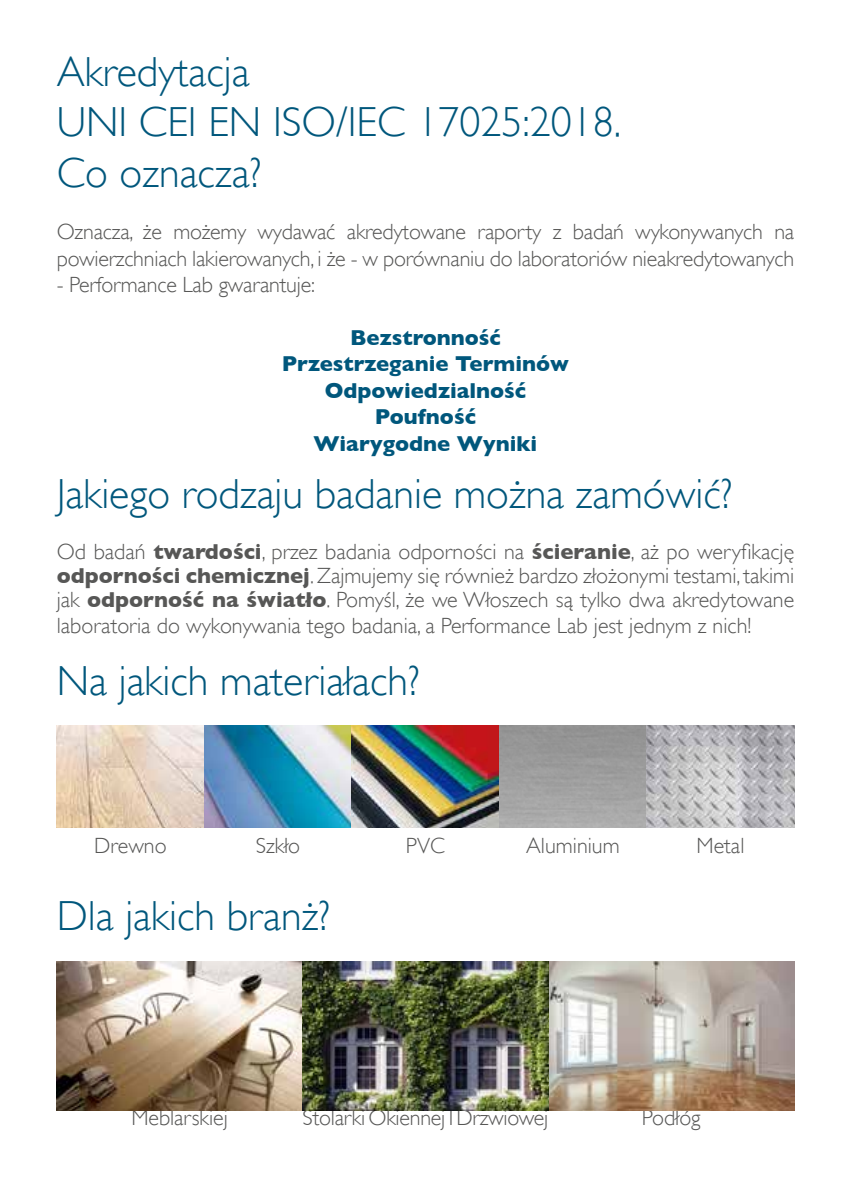
<style>
.page{position:relative;width:851px;height:1191px;background:#fff}
.page>*{position:absolute;margin:0;border:0;box-sizing:border-box;transform-origin:0 0}
.t1{font:300 42px/50.4px "Gill Sans";color:#00577c}
.t2{font:300 22px/24px "Gill Sans";letter-spacing:-.01em;color:#575756}
.t3{font:700 22px/26.4px "Gill Sans";color:#00577c;text-align:center}
.s1{font-weight:700}
</style>
<div class="page">
<img style="left:57px;top:726px;width:147px;height:101px">
<img style="left:204px;top:726px;width:147px;height:101px">
<img style="left:351px;top:726px;width:148px;height:101px">
<div style="left:499px;top:726px;width:147px;height:101px;background:linear-gradient(to bottom,#909090,#adadad)"></div>
<svg style="left:646px;top:726px;width:148px;height:101px;background:#bab9bd"></svg>
<img style="left:57px;top:961px;width:245px;height:149px">
<svg style="left:548px;top:961px;width:246px;height:149px;background:#b8aca0"></svg>
<img style="left:302px;top:961px;width:246px;height:149px">
<h1 class="t1" style="left:57px;top:46px;width:566px">Akredytacja<br>UNI CEI EN ISO/IEC 17025:2018.<br>Co oznacza?</h1>
<p class="t2" style="left:57px;top:219px;width:739px;line-height:26.4px">Oznacza, że możemy wydawać akredytowane raporty z badań wykonywanych na powierzchniach lakierowanych, i że - w porównaniu do laboratoriów nieakredytowanych</p>
<p class="t2" style="left:57px;top:273px;width:260px">- Performance Lab gwarantuje:</p>
<p class="t3" style="left:282px;top:324px;width:288px">Bezstronność<br>Przestrzeganie Terminów<br>Odpowiedzialność<br>Poufność<br>Wiarygodne Wyniki</p>
<h1 class="t1" style="left:57px;top:469px;width:677px">Jakiego rodzaju badanie można zamówić?</h1>
<p class="t2" style="left:57px;top:539px;width:739px;text-align:justify">Od badań <span class="s1">twardości</span>, przez badania odporności na <span class="s1">ścieranie</span>, aż po weryfikację <span class="s1">odporności chemicznej</span>. Zajmujemy się również bardzo złożonymi testami, takimi jak <span class="s1">odporność na światło</span>. Pomyśl, że we Włoszech są tylko dwa akredytowane</p>
<p class="t2" style="left:57px;top:614px;width:696px">laboratoria do wykonywania tego badania, a Performance Lab jest jednym z nich!</p>
<h1 class="t1" style="left:57px;top:656px;width:365px">Na jakich materiałach?</h1>
<p class="t2" style="left:94px;top:834px;width:74px">Drewno</p>
<p class="t2" style="left:256px;top:834px;width:46px">Szkło</p>
<p class="t2" style="left:406px;top:834px;width:41px">PVC</p>
<h1 class="t1" style="left:57px;top:891px;width:275px">Dla jakich branż?</h1>
<p class="t2" style="left:526px;top:834px;width:95px">Aluminium</p>
<p class="t2" style="left:696px;top:834px;width:49px">Metal</p>
<p class="t2" style="left:131px;top:1106px;width:98px">Meblarskiej</p>
<p class="t2" style="left:302px;top:1106px;width:247px">Stolarki Okiennej I Drzwiowej</p>
<p class="t2" style="left:642px;top:1106px;width:60px">Podłóg</p>
</div>
